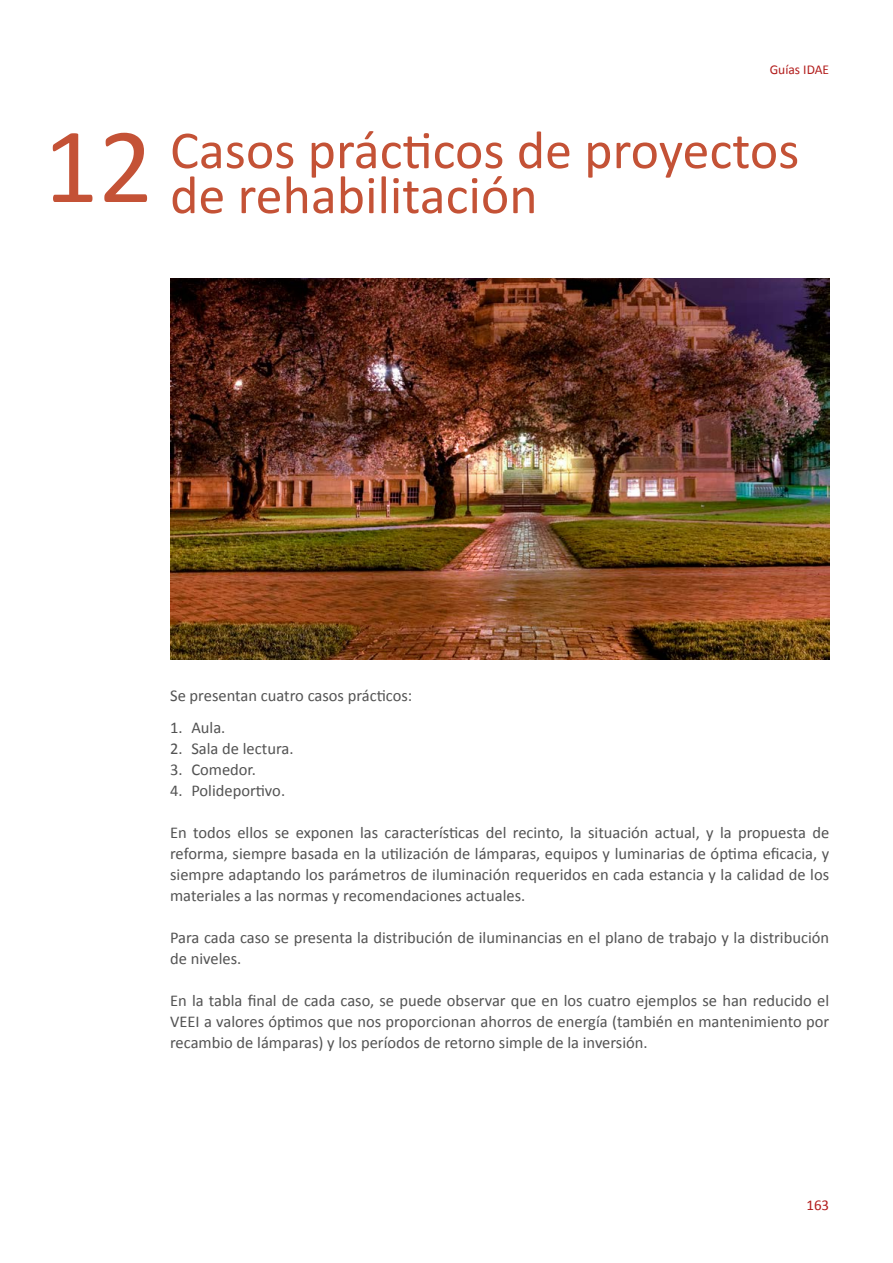
<style>
.page{position:relative;width:893px;height:1263px;background:#fff}
.page>*{position:absolute;margin:0;border:0;box-sizing:border-box;transform-origin:0 0}
._01_DIV_1{font:108px "Calibri";color:#c45236}
._01_DIV_1-2{font:54px/45px "Calibri";color:#c45236}
._02_TEXTO_GENERAL{font:16.5px/21px "Calibri";color:#535353;text-align:justify}
.t1{font:15px "Calibri";color:#b21c1b}
.t2{font:13.5px "Calibri";color:#b21c1b}
</style>
<div class="page">
<img style="left:170px;top:279px;width:659px;height:380px">
<p class="t2" style="left:770px;top:61px;width:61px">Guías IDAE</p>
<p class="_01_DIV_1" style="left:44px;top:98px;width:111px">12</p>
<p class="_01_DIV_1-2" style="left:170px;top:128px;width:631px">Casos prácticos de proyectos de rehabilitación</p>
<p class="_02_TEXTO_GENERAL" style="left:170px;top:685px;width:244px">Se presentan cuatro casos prácticos:</p>
<p class="_02_TEXTO_GENERAL" style="left:170px;top:717px;width:57px">1. Aula.</p>
<p class="_02_TEXTO_GENERAL" style="left:170px;top:738px;width:125px">2. Sala de lectura.</p>
<p class="_02_TEXTO_GENERAL" style="left:170px;top:759px;width:87px">3. Comedor.</p>
<p class="_02_TEXTO_GENERAL" style="left:170px;top:780px;width:117px">4. Polideportivo.</p>
<p class="_02_TEXTO_GENERAL" style="left:170px;top:822px;width:661px">En todos ellos se exponen las características del recinto, la situación actual, y la propuesta de reforma, siempre basada en la utilización de lámparas, equipos y luminarias de óptima eficacia, y siempre adaptando los parámetros de iluminación requeridos en cada estancia y la calidad de los materiales a las normas y recomendaciones actuales.</p>
<p class="_02_TEXTO_GENERAL" style="left:170px;top:927px;width:661px">Para cada caso se presenta la distribución de iluminancias en el plano de trabajo y la distribución de niveles.</p>
<p class="_02_TEXTO_GENERAL" style="left:170px;top:990px;width:661px">En la tabla final de cada caso, se puede observar que en los cuatro ejemplos se han reducido el VEEI a valores óptimos que nos proporcionan ahorros de energía (también en mantenimiento por recambio de lámparas) y los períodos de retorno simple de la inversión.</p>
<p class="t1" style="left:806px;top:1196px;width:24px">163</p>
</div>
